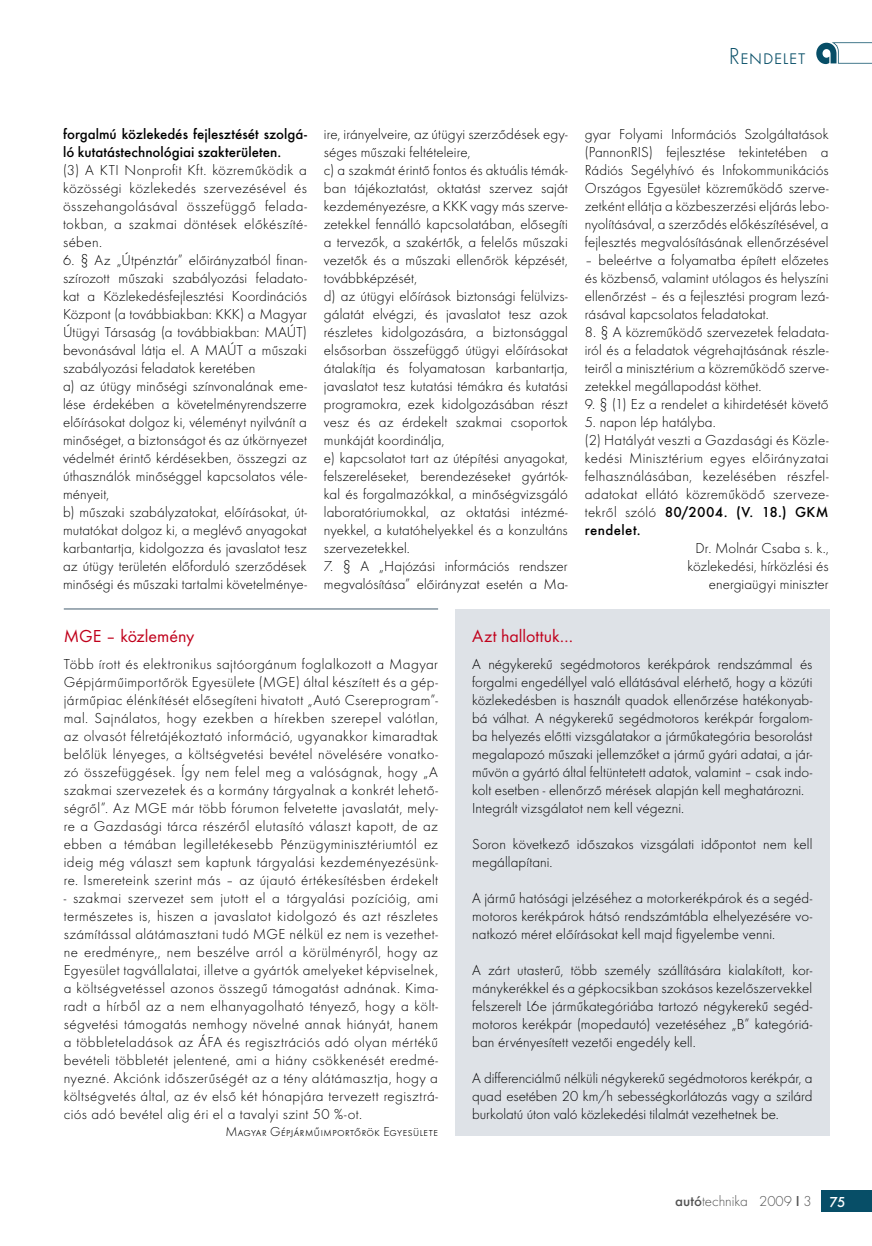
<style>
.page{position:relative;width:872px;height:1246px;background:#fff}
.page>*{position:absolute;margin:0;border:0;box-sizing:border-box;transform-origin:0 0}
.t1{font:300 24px "Futura TOT";color:#074e67}
.t2{font:18px "Futura TOT Boo";color:#c0001b}
.t3{font:300 15px/18px "Futura TOT";letter-spacing:.005em;color:#000;text-align:justify}
.t4{font:500 15px/18px "Futura TOT";color:#000}
.t5{font:300 15px "Futura TOT";color:#535353}
.t6{font:300 13.5px "Futura TOT";letter-spacing:.01em;color:#000}
.s1{font-weight:500}
.s2{font-weight:500;color:#fff}
</style>
<div class="page">
<div style="left:821px;top:1191px;width:51px;height:21px;background:#074e67"></div>
<svg style="left:816px;top:42px;width:56px;height:22px"></svg>
<div style="left:455px;top:609px;width:374px;height:526px;background:#dee2e7"></div>
<hr style="left:64px;top:608px;width:374px;height:2px;background:#81929e">
<h1 class="t1" style="left:729px;top:42px;width:78px">Rendelet</h1>
<p class="t4" style="left:63px;top:125px;width:245px">forgalmú közlekedés fejlesztését szolgá&shy;ló kutatástechnológiai szakterületen.</p>
<p class="t3" style="left:63px;top:161px;width:245px">(3) A KTI Nonprofit Kft. közreműködik a közösségi közlekedés szervezésével és összehangolásával összefüggő felada&shy;tokban, a szakmai döntések előkészíté&shy;sében.</p>
<p class="t3" style="left:63px;top:251px;width:245px;text-align:left">6. § Az „Útpénztár” előirányzatból finan&shy;szírozott műszaki szabályozási feladato&shy;kat a Közlekedésfejlesztési Koordinációs Központ (a továbbiakban: KKK) a Magyar Útügyi Társaság (a továbbiakban: MAÚT) bevonásával látja el. A MAÚT a műszaki szabályozási feladatok keretében<br>a) az útügy minőségi színvonalának eme&shy;lése érdekében a követelményrendszerre előírásokat dolgoz ki, véleményt nyilvánít a minőséget, a biztonságot és az útkörnyezet védelmét érintő kérdésekben, összegzi az úthasználók minőséggel kapcsolatos véle&shy;ményeit,<br>b) műszaki szabályzatokat, előírásokat, út&shy;mutatókat dolgoz ki, a meglévő anyagokat karbantartja, kidolgozza és javaslatot tesz az útügy területén előforduló szerződések minőségi és műszaki tartalmi követelménye-</p>
<p class="t3" style="left:324px;top:125px;width:245px;text-align:left">ire, irányelveire, az útügyi szerződések egy&shy;séges műszaki feltételeire,<br>c) a szakmát érintő fontos és aktuális témák&shy;ban tájékoztatást, oktatást szervez saját kezdeményezésre, a KKK vagy más szerve&shy;zetekkel fennálló kapcsolatában, elősegíti a tervezők, a szakértők, a felelős műszaki vezetők és a műszaki ellenőrök képzését, továbbképzését,<br>d) az útügyi előírások biztonsági felülvizs&shy;gálatát elvégzi, és javaslatot tesz azok részletes kidolgozására, a biztonsággal elsősorban összefüggő útügyi előírásokat átalakítja és folyamatosan karbantartja, javaslatot tesz kutatási témákra és kutatási programokra, ezek kidolgozásában részt vesz és az érdekelt szakmai csoportok munkáját koordinálja,<br>e) kapcsolatot tart az útépítési anyagokat, felszereléseket, berendezéseket gyártók&shy;kal és forgalmazókkal, a minőségvizsgáló laboratóriumokkal, az oktatási intézmé&shy;nyekkel, a kutatóhelyekkel és a konzultáns szervezetekkel.</p>
<p class="t3" style="left:324px;top:557px;width:245px">7. § A „Hajózási információs rendszer megvalósítása” előirányzat esetén a Ma-</p>
<p class="t3" style="left:585px;top:125px;width:245px">gyar Folyami Információs Szolgáltatások (PannonRIS) fejlesztése tekintetében a Rádiós Segélyhívó és Infokommunikációs Országos Egyesület közreműködő szerve&shy;zetként ellátja a közbeszerzési eljárás lebo&shy;nyolításával, a szerződés előkészítésével, a fejlesztés megvalósításának ellenőrzésével</p>
<p class="t3" style="left:585px;top:251px;width:245px">– beleértve a folyamatba épített előzetes és közbenső, valamint utólagos és helyszíni ellenőrzést – és a fejlesztési program lezá&shy;rásával kapcsolatos feladatokat.</p>
<p class="t3" style="left:585px;top:323px;width:245px">8. § A közreműködő szervezetek feladata&shy;iról és a feladatok végrehajtásának részle&shy;teiről a minisztérium a közreműködő szerve&shy;zetekkel megállapodást köthet.</p>
<p class="t3" style="left:585px;top:395px;width:245px">9. § (1) Ez a rendelet a kihirdetését követő</p>
<p class="t3" style="left:585px;top:413px;width:245px;text-align:left">5. napon lép hatályba.<br>(2) Hatályát veszti a Gazdasági és Közle&shy;kedési Minisztérium egyes előirányzatai felhasználásában, kezelésében részfel&shy;adatokat ellátó közreműködő szerveze&shy;tekről szóló <span class="s1">80/2004. (V. 18.) GKM rendelet.</span></p>
<p class="t3" style="left:687px;top:539px;width:143px;text-align:right">Dr. Molnár Csaba s. k., közlekedési, hírközlési és energiaügyi miniszter</p>
<p class="t2" style="left:64px;top:626px;width:132px">MGE – közlemény</p>
<p class="t3" style="left:64px;top:655px;width:376px">Több írott és elektronikus sajtóorgánum foglalkozott a Magyar Gépjárműimportőrök Egyesülete (MGE) által készített és a gép&shy;járműpiac élénkítését elősegíteni hivatott „Autó Csereprogram”- mal. Sajnálatos, hogy ezekben a hírekben szerepel valótlan, az olvasót félretájékoztató információ, ugyanakkor kimaradtak belőlük lényeges, a költségvetési bevétel növelésére vonatko&shy;zó összefüggések. Így nem felel meg a valóságnak, hogy „A szakmai szervezetek és a kormány tárgyalnak a konkrét lehető&shy;ségről”. Az MGE már több fórumon felvetette javaslatát, mely&shy;re a Gazdasági tárca részéről elutasító választ kapott, de az ebben a témában legilletékesebb Pénzügyminisztériumtól ez ideig még választ sem kaptunk tárgyalási kezdeményezésünk&shy;re. Ismereteink szerint más – az újautó értékesítésben érdekelt</p>
<p class="t3" style="left:64px;top:889px;width:376px">- szakmai szervezet sem jutott el a tárgyalási pozícióig, ami természetes is, hiszen a javaslatot kidolgozó és azt részletes számítással alátámasztani tudó MGE nélkül ez nem is vezethet&shy;ne eredményre,, nem beszélve arról a körülményről, hogy az Egyesület tagvállalatai, illetve a gyártók amelyeket képviselnek, a költségvetéssel azonos összegű támogatást adnának. Kima&shy;radt a hírből az a nem elhanyagolható tényező, hogy a költ&shy;ségvetési támogatás nemhogy növelné annak hiányát, hanem a többleteladások az ÁFA és regisztrációs adó olyan mértékű bevételi többletét jelentené, ami a hiány csökkenését eredmé&shy;nyezné. Akciónk időszerűségét az a tény alátámasztja, hogy a költségvetés által, az év első két hónapjára tervezett regisztrá&shy;ciós adó bevétel alig éri el a tavalyi szint 50 %-ot.</p>
<p class="t6" style="left:225px;top:1123px;width:214px">Magyar Gépjárműimportőrök Egyesülete</p>
<p class="t2" style="left:472px;top:626px;width:102px">Azt hallottuk…</p>
<p class="t3" style="left:472px;top:655px;width:342px;text-align:left">A négykerekű segédmotoros kerékpárok rendszámmal és forgalmi engedéllyel való ellátásával elérhető, hogy a közúti közlekedésben is használt quadok ellenőrzése hatékonyab&shy;bá válhat. A négykerekű segédmotoros kerékpár forgalom&shy;ba helyezés előtti vizsgálatakor a járműkategória besorolást megalapozó műszaki jellemzőket a jármű gyári adatai, a jár&shy;művön a gyártó által feltüntetett adatok, valamint – csak indo&shy;kolt esetben - ellenőrző mérések alapján kell meghatározni.<br>Integrált vizsgálatot nem kell végezni.</p>
<p class="t3" style="left:472px;top:835px;width:342px">Soron következő időszakos vizsgálati időpontot nem kell megállapítani.</p>
<p class="t3" style="left:472px;top:889px;width:342px">A jármű hatósági jelzéséhez a motorkerékpárok és a segéd&shy;motoros kerékpárok hátsó rendszámtábla elhelyezésére vo&shy;natkozó méret előírásokat kell majd figyelembe venni.</p>
<p class="t3" style="left:472px;top:961px;width:342px">A zárt utasterű, több személy szállítására kialakított, kor&shy;mánykerékkel és a gépkocsikban szokásos kezelőszervekkel felszerelt L6e járműkategóriába tartozó négykerekű segéd&shy;motoros kerékpár (mopedautó) vezetéséhez „B” kategóriá&shy;ban érvényesített vezetői engedély kell.</p>
<p class="t3" style="left:472px;top:1069px;width:342px">A differenciálmű nélküli négykerekű segédmotoros kerékpár, a quad esetében 20 km/h sebességkorlátozás vagy a szilárd burkolatú úton való közlekedési tilalmát vezethetnek be.</p>
<p class="t5" style="left:675px;top:1193px;width:172px"><span class="s1">autó</span>technika 2009 <span class="s1">I</span> 3 <span class="s2">75</span></p>
</div>
